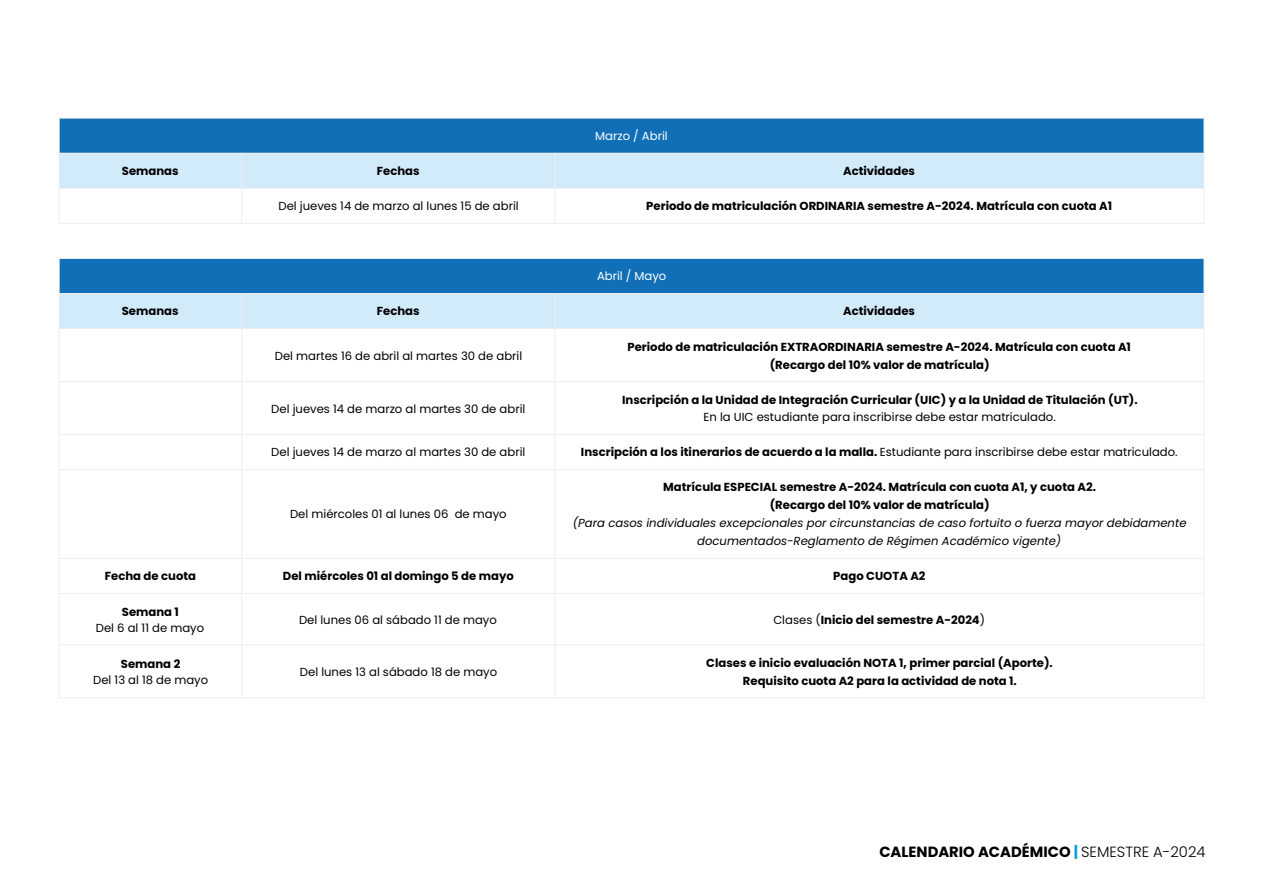
<style>
.page{position:relative;width:1263px;height:893px;background:#fff}
.page>*{position:absolute;margin:0;border:0;box-sizing:border-box;transform-origin:0 0}
.t1{font:700 14.7px "Poppins";color:#010000}
.t2{font:700 11.7px/17.9px "Poppins";color:#000;text-align:center}
.t3{font:11.7px "Poppins";color:#000}
.t4{font:italic 11.7px/17.9px "Poppins";color:#000;text-align:center}
.t5{font:11.7px "Poppins";color:#fff}
.s1{font-weight:700}
.s2{font-weight:400}
.s3{color:#009ee2}
.s4{font-weight:300}
</style>
<div class="page">
<div style="left:59px;top:118px;width:1145px;height:35px;background:#106fb6"></div>
<div style="left:59px;top:153px;width:183px;height:35px;background:#d1ebfa"></div>
<div style="left:242px;top:153px;width:313px;height:35px;background:#d1ebfa"></div>
<div style="left:555px;top:153px;width:649px;height:35px;background:#d1ebfa"></div>
<div style="left:59px;top:258px;width:1145px;height:36px;background:#106fb6"></div>
<div style="left:59px;top:294px;width:183px;height:35px;background:#d1ebfa"></div>
<div style="left:242px;top:294px;width:313px;height:35px;background:#d1ebfa"></div>
<div style="left:555px;top:294px;width:649px;height:35px;background:#d1ebfa"></div>
<hr style="left:241px;top:153px;width:1px;height:71px;background:#eee">
<hr style="left:241px;top:293px;width:1px;height:405px;background:#eee">
<hr style="left:554px;top:153px;width:1px;height:71px;background:#eee">
<hr style="left:554px;top:293px;width:1px;height:405px;background:#eee">
<hr style="left:59px;top:153px;width:1145px;height:1px;background:#eee">
<hr style="left:59px;top:188px;width:1145px;height:1px;background:#eee">
<hr style="left:59px;top:223px;width:1145px;height:1px;background:#eee">
<hr style="left:59px;top:258px;width:1145px;height:1px;background:#eee">
<hr style="left:59px;top:293px;width:1145px;height:1px;background:#eee">
<hr style="left:59px;top:328px;width:1145px;height:1px;background:#eee">
<hr style="left:59px;top:381px;width:1145px;height:1px;background:#eee">
<hr style="left:59px;top:434px;width:1145px;height:1px;background:#eee">
<hr style="left:59px;top:469px;width:1145px;height:1px;background:#eee">
<hr style="left:59px;top:558px;width:1145px;height:1px;background:#eee">
<hr style="left:59px;top:593px;width:1145px;height:1px;background:#eee">
<hr style="left:59px;top:644px;width:1145px;height:1px;background:#eee">
<hr style="left:59px;top:118px;width:1px;height:106px;background:#eee">
<hr style="left:59px;top:258px;width:1px;height:440px;background:#eee">
<hr style="left:1203px;top:118px;width:1px;height:106px;background:#eee">
<hr style="left:1203px;top:258px;width:1px;height:440px;background:#eee">
<hr style="left:59px;top:118px;width:1145px;height:1px;background:#eee">
<hr style="left:59px;top:697px;width:1145px;height:1px;background:#eee">
<p class="t5" style="left:595px;top:129px;width:74px">Marzo / Abril</p>
<p class="t2" style="left:122px;top:162px;width:58px">Semanas</p>
<p class="t2" style="left:377px;top:162px;width:44px">Fechas</p>
<p class="t2" style="left:843px;top:162px;width:73px">Actividades</p>
<p class="t3" style="left:278px;top:199px;width:242px">Del jueves 14 de marzo al lunes 15 de abril</p>
<p class="t2" style="left:646px;top:197px;width:467px">Periodo de matriculación ORDINARIA semestre A-2024. Matrícula con cuota A1</p>
<p class="t5" style="left:597px;top:269px;width:71px">Abril / Mayo</p>
<p class="t2" style="left:122px;top:302px;width:58px">Semanas</p>
<p class="t2" style="left:377px;top:302px;width:44px">Fechas</p>
<p class="t2" style="left:843px;top:302px;width:73px">Actividades</p>
<p class="t3" style="left:275px;top:349px;width:249px">Del martes 16 de abril al martes 30 de abril</p>
<p class="t2" style="left:627px;top:338px;width:505px">Periodo de matriculación EXTRAORDINARIA semestre A-2024. Matrícula con cuota A1 (Recargo del 10% valor de matrícula)</p>
<p class="t3" style="left:271px;top:402px;width:256px">Del jueves 14 de marzo al martes 30 de abril</p>
<p class="t2" style="left:622px;top:391px;width:517px">Inscripción a la Unidad de Integración Curricular (UIC) y a la Unidad de Titulación (UT).</p>
<p class="t3" style="left:703px;top:411px;width:354px">En la UIC estudiante para inscribirse debe estar matriculado.</p>
<p class="t3" style="left:271px;top:445px;width:256px">Del jueves 14 de marzo al martes 30 de abril</p>
<p class="t3" style="left:581px;top:445px;width:598px"><span class="s1">Inscripción a los itinerarios de acuerdo a la malla.</span> Estudiante para inscribirse debe estar matriculado.</p>
<p class="t3" style="left:290px;top:507px;width:218px">Del miércoles 01 al lunes 06 de mayo</p>
<p class="t2" style="left:663px;top:478px;width:434px">Matrícula ESPECIAL semestre A-2024. Matrícula con cuota A1, y cuota A2. (Recargo del 10% valor de matrícula)</p>
<p class="t4" style="left:573px;top:514px;width:615px">(Para casos individuales excepcionales por circunstancias de caso fortuito o fuerza mayor debidamente documentados-Reglamento de Régimen Académico vigente)</p>
<p class="t2" style="left:105px;top:567px;width:93px">Fecha de cuota</p>
<p class="t2" style="left:283px;top:567px;width:232px">Del miércoles 01 al domingo 5 de mayo</p>
<p class="t2" style="left:833px;top:567px;width:94px">Pago CUOTA A2</p>
<p class="t2" style="left:122px;top:603px;width:59px">Semana 1</p>
<p class="t3" style="left:96px;top:621px;width:110px">Del 6 al 11 de mayo</p>
<p class="t3" style="left:299px;top:613px;width:199px">Del lunes 06 al sábado 11 de mayo</p>
<p class="t2" style="left:773px;top:611px;width:213px"><span class="s2">Clases (</span>Inicio del semestre A-2024<span class="s2">)</span></p>
<p class="t2" style="left:121px;top:655px;width:61px">Semana 2</p>
<p class="t3" style="left:93px;top:673px;width:117px">Del 13 al 18 de mayo</p>
<p class="t3" style="left:300px;top:665px;width:199px">Del lunes 13 al sábado 18 de mayo</p>
<p class="t2" style="left:706px;top:654px;width:348px">Clases e inicio evaluación NOTA 1, primer parcial (Aporte).<br>Requisito cuota A2 para la actividad de nota 1.</p>
<p class="t1" style="left:879px;top:843px;width:328px">CALENDARIO ACADÉMICO <span class="s3">|</span> <span class="s4">SEMESTRE A-2024</span></p>
</div>
